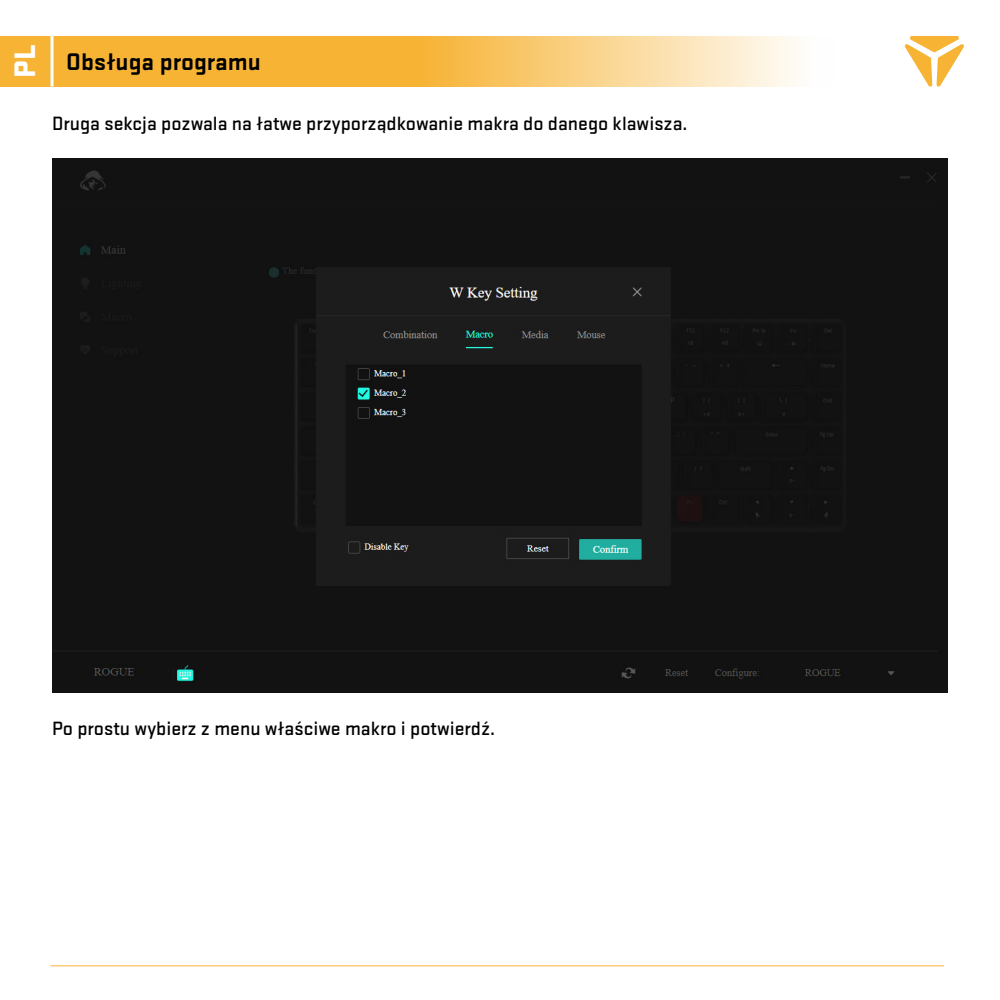
<style>
.page{position:relative;width:1000px;height:1000px;background:#fff}
.page>*{position:absolute;margin:0;border:0;box-sizing:border-box;transform-origin:0 0}
.t1{font:900 30.9px "Stratum 2";color:#fff}
.t2{font:700 25px "Stratum 2";color:#000}
.t3{font:500 20px "Stratum 2";color:#000}
</style>
<div class="page">
<svg style="left:904px;top:36px;width:60px;height:51px"></svg>
<svg style="left:0;top:36px;width:797px;height:51px;background:#f8c461"></svg>
<hr style="left:50px;top:965px;width:894px;height:1px;background:#f7b334">
<svg style="left:50px;top:36px;width:4px;height:51px"></svg>
<img style="left:52px;top:158px;width:896px;height:534px">
<p class="t1" style="left:2px;top:78px;width:35px;rotate:-90deg">PL</p>
<p class="t2" style="left:66px;top:44px;width:196px">Obsługa programu</p>
<p class="t3" style="left:52px;top:110px;width:637px">Druga sekcja pozwala na łatwe przyporządkowanie makra do danego klawisza.</p>
<p class="t3" style="left:52px;top:715px;width:445px">Po prostu wybierz z menu właściwe makro i potwierdź.</p>
</div>
